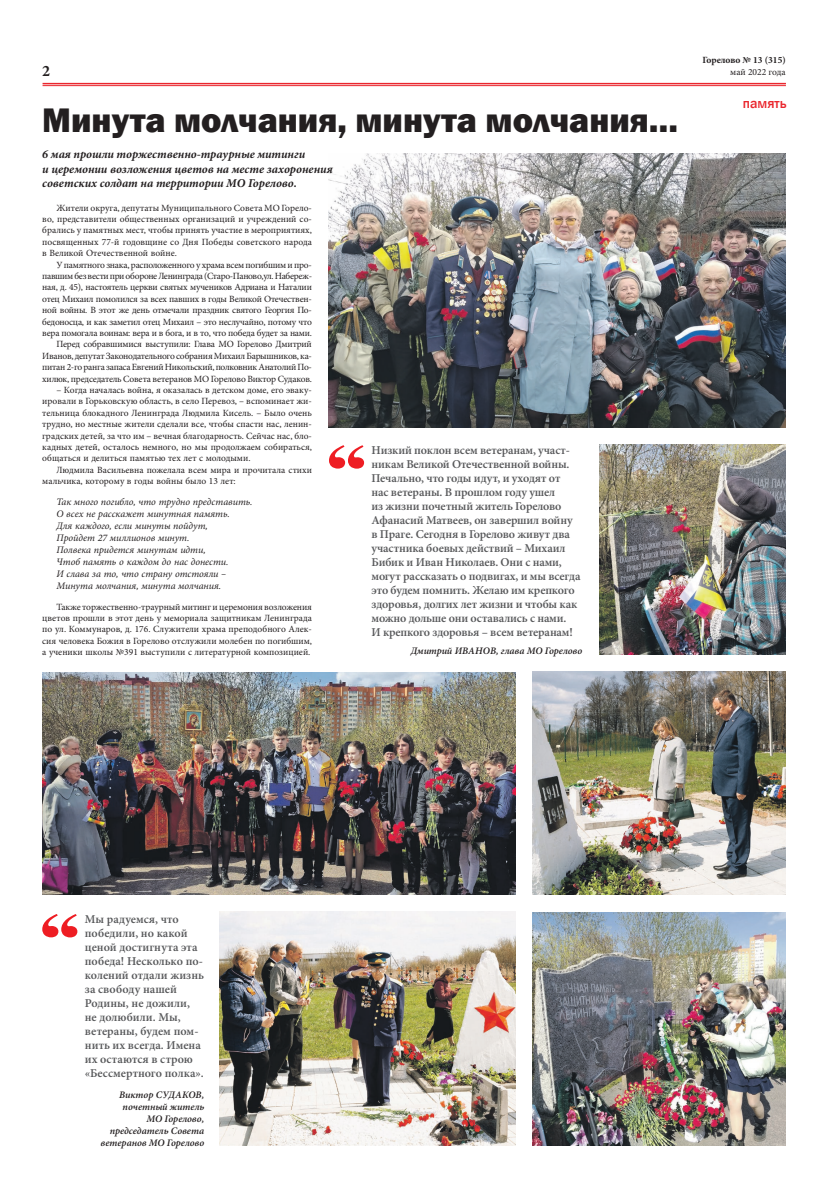
<style>
.page{position:relative;width:820px;height:1191px;background:#fff}
.page>*{position:absolute;margin:0;border:0;box-sizing:border-box;transform-origin:0 0}
.t1{font:800 35px "Franklin Gothic";color:#231f20}
.t2{font:700 16px "Minion Pro";color:#231f20}
.t3{font:500 14px "Franklin Gothic";color:#ea262d}
.t4{font:600 12px/14px "Minion Pro";letter-spacing:-.01em;color:#57585a}
.t5{font:italic 700 12px/14.4px "Minion Pro";color:#231f20}
.t6{font:italic 10px/12px "Minion Pro";color:#231f20}
.t7{font:italic 600 10px/12px "Minion Pro";color:#231f20;text-align:right}
.t8{font:9.5px/11.4px "Minion Pro";letter-spacing:-.02em;color:#231f20;text-align:justify}
.t9{font:9.5px/11.4px "Minion Pro";color:#231f20}
.t10{font:700 9.5px "Minion Pro";color:#231f20}
</style>
<div class="page">
<img style="left:42px;top:82px;width:15px;height:1px">
<hr style="left:43px;top:83px;width:742px;height:1px;background:#ea262d">
<hr style="left:43px;top:85px;width:742px;height:1px;background:#ea262d">
<img style="left:329px;top:153px;width:456px;height:274px">
<img style="left:599px;top:444px;width:186px;height:210px">
<svg style="left:329px;top:445px;width:35px;height:23px"></svg>
<img style="left:220px;top:912px;width:295px;height:233px">
<img style="left:532px;top:912px;width:253px;height:233px">
<svg style="left:42px;top:914px;width:35px;height:23px"></svg>
<img style="left:42px;top:672px;width:473px;height:222px">
<img style="left:532px;top:671px;width:253px;height:223px">
<svg style="left:42px;top:84px;width:638px;height:3px;background:#f59a9d"></svg>
<p class="t10" style="left:702px;top:54px;width:85px">Горелово № 13 (315)</p>
<h2 class="t2" style="left:42px;top:59px;width:9px">2</h2>
<p class="t9" style="left:730px;top:66px;width:57px">май 2022 года</p>
<h3 class="t3" style="left:742px;top:94px;width:45px">память</h3>
<h1 class="t1" style="left:42px;top:98px;width:637px">Минута молчания, минута молчания…</h1>
<p class="t5" style="left:42px;top:147px;width:292px">6 мая прошли торжественно-траурные митинги<br>и церемонии возложения цветов на месте захоронения советских солдат на территории МО Горелово.</p>
<p class="t8" style="left:42px;top:202px;width:271px;text-indent:14px">Жители округа, депутаты Муниципального Совета МО Горело&shy;во, представители общественных организаций и учреждений со&shy;брались у памятных мест, чтобы принять участие в мероприятиях, посвященных 77-й годовщине со Дня Победы советского народа в Великой Отечественной войне.</p>
<p class="t8" style="left:42px;top:259px;width:271px;text-align:right">У памятного знака, расположенного у храма всем погибшим и про&shy;павшим без вести при обороне Ленинграда (Старо-Паново,ул. Набереж&shy;ная, д. 45), настоятель церкви святых мучеников Адриана и Наталии отец Михаил помолился за всех павших в годы Великой Отечествен&shy;ной войны. В этот же день отмечали праздник святого Георгия По&shy;бедоносца, и как заметил отец Михаил – это неслучайно, потому что вера помогала воинам: вера и в бога, и в то, что победа будет за нами.<br>Перед собравшимися выступили: Глава МО Горелово Дмитрий Иванов, депутат Законодательного собрания Михаил Барышников, ка&shy;питан 2-го ранга запаса Евгений Никольский, полковник Анатолий По&shy;хилюк, председатель Совета ветеранов МО Горелово Виктор Судаков.</p>
<p class="t8" style="left:42px;top:384px;width:271px;text-indent:14px">– Когда началась война, я оказалась в детском доме, его эваку&shy;ировали в Горьковскую область, в село Перевоз, – вспоминает жи&shy;тельница блокадного Ленинграда Людмила Кисель. – Было очень трудно, но местные жители сделали все, чтобы спасти нас, ленин&shy;градских детей, за что им – вечная благодарность. Сейчас нас, бло&shy;кадных детей, осталось немного, но мы продолжаем собираться, общаться и делиться памятью тех лет с молодыми.</p>
<p class="t9" style="left:42px;top:464px;width:271px;text-indent:14px">Людмила Васильевна пожелала всем мира и прочитала стихи мальчика, которому в годы войны было 13 лет:</p>
<p class="t6" style="left:56px;top:495px;width:198px">Так много погибло, что трудно представить.<br>О всех не расскажет минутная память.<br>Для каждого, если минуты пойдут,<br>Пройдет 27 миллионов минут.<br>Полвека придется минутам идти,<br>Чтоб память о каждом до нас донести.<br>И слава за то, что страну отстояли – Минута молчания, минута молчания.</p>
<p class="t8" style="left:42px;top:601px;width:271px;text-indent:14px">Также торжественно-траурный митинг и церемония возложения цветов прошли в этот день у мемориала защитникам Ленинграда по ул. Коммунаров, д. 176. Служители храма преподобного Алек&shy;сия человека Божия в Горелово отслужили молебен по погибшим, а ученики школы №391 выступили с литературной композицией.</p>
<p class="t4" style="left:371px;top:443px;width:210px">Низкий поклон всем ветеранам, участ&shy;никам Великой Отечественной войны.<br>Печально, что годы идут, и уходят от<br>нас ветераны. В прошлом году ушел<br>из жизни почетный житель Горелово Афанасий Матвеев, он завершил войну в Праге. Сегодня в Горелово живут два участника боевых действий – Михаил Бибик и Иван Николаев. Они с нами, могут рассказать о подвигах, и мы всегда это будем помнить. Желаю им крепкого здоровья, долгих лет жизни и чтобы как можно дольше они оставались с нами.<br>И крепкого здоровья – всем ветеранам!</p>
<p class="t7" style="left:410px;top:644px;width:173px">Дмитрий ИВАНОВ, глава МО Горелово</p>
<p class="t4" style="left:85px;top:912px;width:121px">Мы радуемся, что победили, но какой ценой достигнута эта победа! Несколько по&shy;колений отдали жизнь за свободу нашей<br>Родины, не дожили, не долюбили. Мы, ветераны, будем пом&shy;нить их всегда. Имена их остаются в строю «Бессмертного полка».</p>
<p class="t7" style="left:100px;top:1088px;width:105px">Виктор СУДАКОВ, почетный житель<br>МО Горелово, председатель Совета ветеранов МО Горелово</p>
</div>
